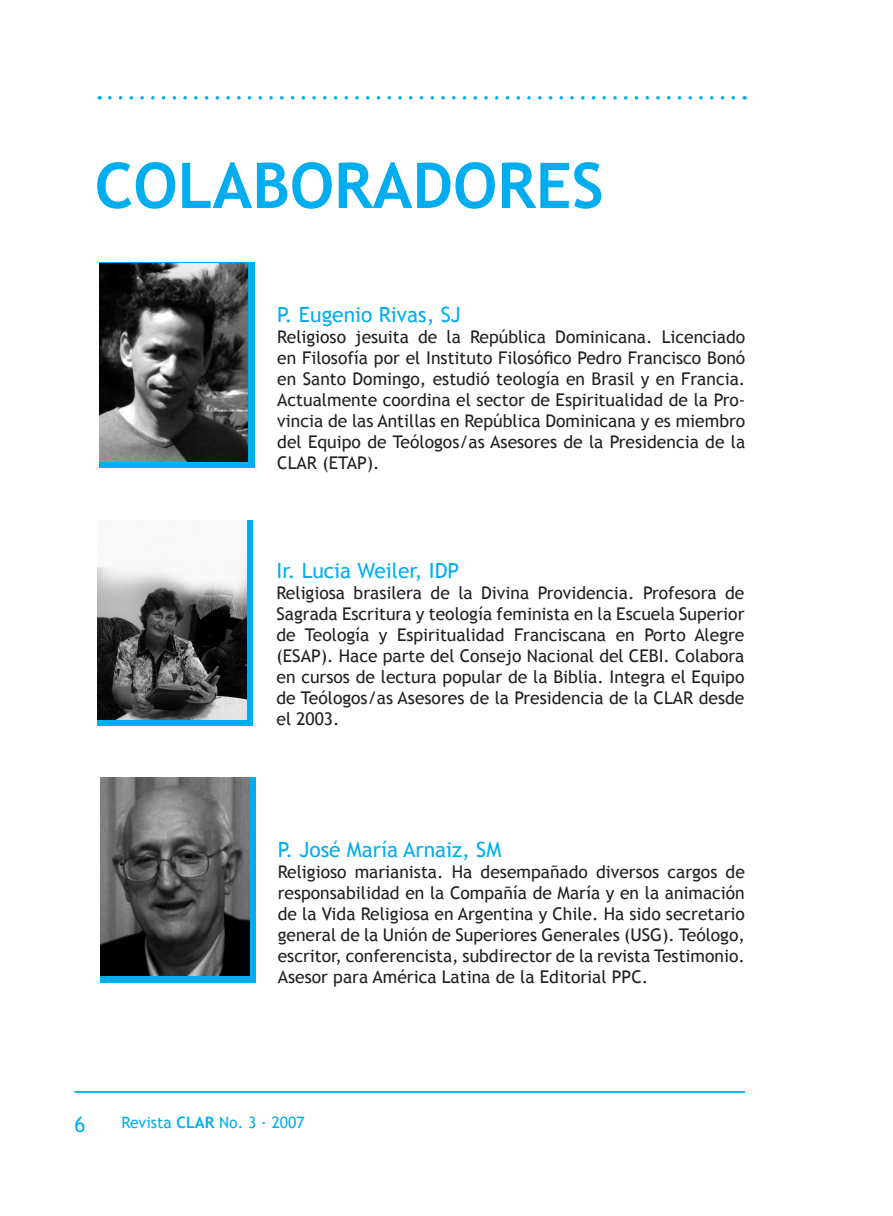
<style>
.page{position:relative;width:893px;height:1216px;background:#fff}
.page>*{position:absolute;margin:0;border:0;box-sizing:border-box;transform-origin:0 0}
.t1{font:700 63px "Trebuchet MS";color:#00aeef}
.t2{font:21px "Trebuchet MS";color:#00aeef}
.t3{font:17.5px/21px "Trebuchet MS";color:#231f20;text-align:justify}
.t4{font:15.75px "Trebuchet MS";color:#00aeef}
.s1{font-weight:700}
</style>
<div class="page">
<hr style="left:74px;top:1090px;width:671px;height:2px;background:#00aeef">
<svg style="left:110px;top:96px;width:635px;height:4px"></svg>
<div style="left:99px;top:263px;width:156px;height:205px;background:#00aeef"></div>
<svg style="left:97px;top:521px;width:156px;height:205px;background:#13a9e1"></svg>
<svg style="left:100px;top:777px;width:156px;height:205px;background:#099fd6"></svg>
<img style="left:99px;top:263px;width:149px;height:198px">
<img style="left:97px;top:521px;width:149px;height:198px">
<img style="left:100px;top:777px;width:149px;height:198px">
<h1 class="t1" style="left:95px;top:146px;width:511px">COLABORADORES</h1>
<p class="t2" style="left:277px;top:302px;width:185px">P. Eugenio Rivas, SJ</p>
<p class="t3" style="left:277px;top:326px;width:469px">Religioso jesuita de la República Dominicana. Licenciado en Filosofía por el Instituto Filosófico Pedro Francisco Bonó en Santo Domingo, estudió teología en Brasil y en Francia.<br>Actualmente coordina el sector de Espiritualidad de la Pro&shy;vincia de las Antillas en República Dominicana y es miembro del Equipo de Teólogos/as Asesores de la Presidencia de la CLAR (ETAP).</p>
<p class="t2" style="left:276px;top:558px;width:184px">Ir. Lucia Weiler, IDP</p>
<p class="t3" style="left:276px;top:582px;width:469px">Religiosa brasilera de la Divina Providencia. Profesora de Sagrada Escritura y teología feminista en la Escuela Superior de Teología y Espiritualidad Franciscana en Porto Alegre (ESAP). Hace parte del Consejo Nacional del CEBI. Colabora en cursos de lectura popular de la Biblia. Integra el Equipo de Teólogos/as Asesores de la Presidencia de la CLAR desde el 2003.</p>
<p class="t2" style="left:278px;top:836px;width:225px">P. José María Arnaiz, SM</p>
<p class="t3" style="left:278px;top:861px;width:469px">Religioso marianista. Ha desempañado diversos cargos de responsabilidad en la Compañía de María y en la animación de la Vida Religiosa en Argentina y Chile. Ha sido secretario general de la Unión de Superiores Generales (USG). Teólogo, escritor, conferencista, subdirector de la revista Testimonio.<br>Asesor para América Latina de la Editorial PPC.</p>
<p class="t2" style="left:75px;top:1111px;width:13px">6</p>
<p class="t4" style="left:122px;top:1112px;width:185px">Revista <span class="s1">CLAR</span> No. 3 · 2007</p>
</div>
